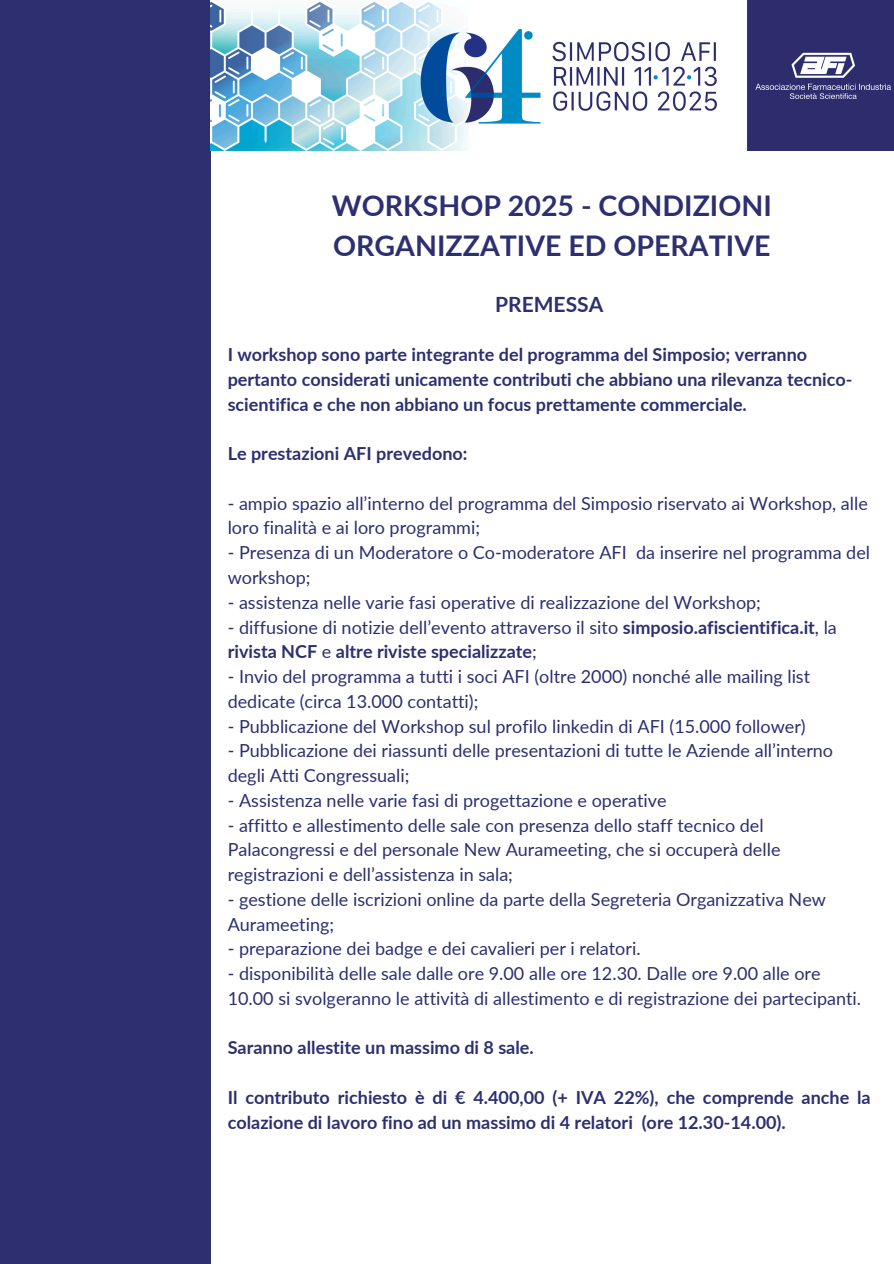
<style>
.page{position:relative;width:894px;height:1264px;background:#fff}
.page>*{position:absolute;margin:0;border:0;box-sizing:border-box;transform-origin:0 0}
.t1{font:700 28.5px/39.3px "Lato";color:#2d2f70}
.t2{font:700 21px "Lato";color:#2d2f70}
.t3{font:18px/24.8px "Lato";color:#2d2f70}
.t4{font:700 18px/24.8px "Lato";color:#2d2f70}
.s1{font-weight:400}
</style>
<div class="page">
<div style="left:0;top:0;width:210px;height:1263px;background:#2d2f70"></div>
<img style="left:210px;top:0;width:683px;height:151px">
<h3 class="t1" style="left:332px;top:186px;width:441px">WORKSHOP 2025 - CONDIZIONI<br>ORGANIZZATIVE ED OPERATIVE</h3>
<p class="t2" style="left:495px;top:291px;width:110px">PREMESSA</p>
<h1 class="t4" style="left:228px;top:342px;width:626px">I workshop sono parte integrante del programma del Simposio; verranno pertanto considerati unicamente contributi che abbiano una rilevanza tecnico&shy;scientifica e che non abbiano un focus prettamente commerciale.</h1>
<h2 class="t4" style="left:228px;top:441px;width:241px">Le prestazioni AFI prevedono:</h2>
<p class="t3" style="left:228px;top:490px;width:641px">- ampio spazio all’interno del programma del Simposio riservato ai Workshop, alle loro finalità e ai loro programmi;</p>
<h3 class="t3" style="left:228px;top:540px;width:643px">- Presenza di un Moderatore o Co-moderatore AFI da inserire nel programma del workshop;</h3>
<p class="t3" style="left:228px;top:589px;width:534px">- assistenza nelle varie fasi operative di realizzazione del Workshop;</p>
<p class="t4" style="left:228px;top:614px;width:610px"><span class="s1">- diffusione di notizie dell’evento attraverso il sito</span> simposio.afiscientifica.it<span class="s1">, la </span>rivista NCF <span class="s1">e</span> altre riviste specializzate<span class="s1">;</span></p>
<p class="t3" style="left:228px;top:663px;width:584px">- Invio del programma a tutti i soci AFI (oltre 2000) nonché alle mailing list dedicate (circa 13.000 contatti);</p>
<p class="t3" style="left:228px;top:713px;width:579px">- Pubblicazione del Workshop sul profilo linkedin di AFI (15.000 follower)</p>
<p class="t3" style="left:228px;top:738px;width:606px">- Pubblicazione dei riassunti delle presentazioni di tutte le Aziende all’interno degli Atti Congressuali;</p>
<p class="t3" style="left:228px;top:787px;width:440px">- Assistenza nelle varie fasi di progettazione e operative</p>
<p class="t3" style="left:228px;top:812px;width:554px">- affitto e allestimento delle sale con presenza dello staff tecnico del<br>Palacongressi e del personale New Aurameeting, che si occuperà delle registrazioni e dell’assistenza in sala;</p>
<p class="t3" style="left:228px;top:886px;width:599px">- gestione delle iscrizioni online da parte della Segreteria Organizzativa New<br>Aurameeting;</p>
<p class="t3" style="left:228px;top:936px;width:414px">- preparazione dei badge e dei cavalieri per i relatori.</p>
<p class="t3" style="left:228px;top:960px;width:634px">- disponibilità delle sale dalle ore 9.00 alle ore 12.30. Dalle ore 9.00 alle ore<br>10.00 si svolgeranno le attività di allestimento e di registrazione dei partecipanti.</p>
<p class="t4" style="left:228px;top:1035px;width:307px">Saranno allestite un massimo di 8 sale.</p>
<p class="t4" style="left:228px;top:1084px;width:644px">Il contributo richiesto è di € 4.400,00 (+ IVA 22%), che comprende anche la colazione di lavoro fino ad un massimo di 4 relatori (ore 12.30-14.00).</p>
</div>
